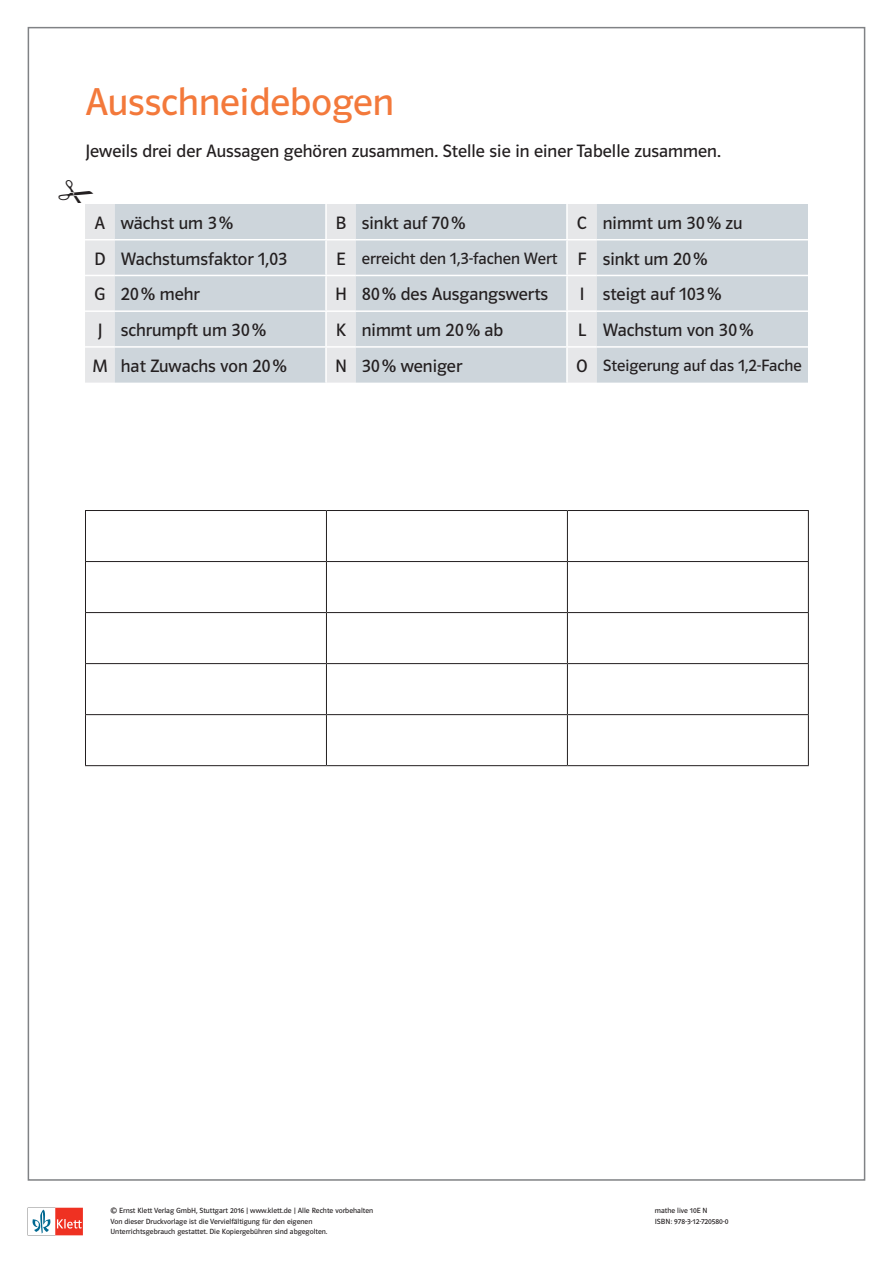
<style>
.page{position:relative;width:893px;height:1263px;background:#fff}
.page>*{position:absolute;margin:0;border:0;box-sizing:border-box;transform-origin:0 0}
.t1{font:39px "Polo MA11 K Buch";color:#f3793b}
.ml_Kleine_Kärtchen{font:18px "Polo MA11 K Buch";color:#231f20}
.ml_Text{font:18px "Polo MA11 K Buch";color:#231f20}
.ml_Kleine_Kärtchen-2{font:16.5px "Polo MA11 K Buch";color:#231f20}
.t2{font:7.5px/10.1px "Polo ST11 K Buch";color:#231f20}
</style>
<div class="page">
<svg style="left:32px;top:1208px;width:51px;height:27px"></svg>
<div style="left:85px;top:204px;width:30px;height:179px;background:#e6e7e9"></div>
<svg style="left:115px;top:204px;width:693px;height:179px;fill:#cdd5db"></svg>
<hr style="left:325px;top:204px;width:2px;height:35px;background:#fff">
<hr style="left:115px;top:239px;width:211px;height:1px;background:#fff">
<hr style="left:325px;top:240px;width:2px;height:35px;background:#fff">
<hr style="left:115px;top:275px;width:211px;height:1px;background:#fff">
<hr style="left:325px;top:276px;width:2px;height:34px;background:#fff">
<hr style="left:115px;top:310px;width:211px;height:2px;background:#fff">
<hr style="left:325px;top:312px;width:2px;height:34px;background:#fff">
<hr style="left:115px;top:346px;width:211px;height:2px;background:#fff">
<hr style="left:325px;top:348px;width:2px;height:35px;background:#fff">
<hr style="left:85px;top:239px;width:30px;height:1px;background:#fff">
<hr style="left:85px;top:275px;width:30px;height:1px;background:#fff">
<hr style="left:85px;top:310px;width:30px;height:2px;background:#fff">
<hr style="left:85px;top:346px;width:30px;height:2px;background:#fff">
<hr style="left:566px;top:204px;width:2px;height:35px;background:#fff">
<hr style="left:356px;top:239px;width:211px;height:1px;background:#fff">
<hr style="left:566px;top:240px;width:2px;height:35px;background:#fff">
<hr style="left:356px;top:275px;width:211px;height:1px;background:#fff">
<hr style="left:566px;top:276px;width:2px;height:34px;background:#fff">
<hr style="left:356px;top:310px;width:211px;height:2px;background:#fff">
<hr style="left:566px;top:312px;width:2px;height:34px;background:#fff">
<hr style="left:356px;top:346px;width:211px;height:2px;background:#fff">
<hr style="left:566px;top:348px;width:2px;height:35px;background:#fff">
<hr style="left:326px;top:239px;width:30px;height:1px;background:#fff">
<hr style="left:326px;top:275px;width:30px;height:1px;background:#fff">
<hr style="left:326px;top:310px;width:30px;height:2px;background:#fff">
<hr style="left:326px;top:346px;width:30px;height:2px;background:#fff">
<hr style="left:567px;top:239px;width:30px;height:1px;background:#fff">
<hr style="left:567px;top:275px;width:30px;height:1px;background:#fff">
<hr style="left:567px;top:310px;width:30px;height:2px;background:#fff">
<hr style="left:567px;top:346px;width:30px;height:2px;background:#fff">
<hr style="left:597px;top:239px;width:211px;height:1px;background:#fff">
<hr style="left:597px;top:275px;width:211px;height:1px;background:#fff">
<hr style="left:597px;top:310px;width:211px;height:2px;background:#fff">
<hr style="left:597px;top:346px;width:211px;height:2px;background:#fff">
<hr style="left:85px;top:510px;width:241px;height:1px;background:#231f20">
<hr style="left:85px;top:511px;width:1px;height:50px;background:#231f20">
<hr style="left:326px;top:510px;width:241px;height:1px;background:#231f20">
<hr style="left:326px;top:511px;width:1px;height:50px;background:#231f20">
<hr style="left:567px;top:510px;width:242px;height:1px;background:#231f20">
<hr style="left:567px;top:511px;width:1px;height:50px;background:#231f20">
<hr style="left:808px;top:511px;width:1px;height:50px;background:#231f20">
<hr style="left:85px;top:561px;width:241px;height:1px;background:#231f20">
<hr style="left:85px;top:562px;width:1px;height:50px;background:#231f20">
<hr style="left:326px;top:561px;width:241px;height:1px;background:#231f20">
<hr style="left:326px;top:562px;width:1px;height:50px;background:#231f20">
<hr style="left:567px;top:561px;width:242px;height:1px;background:#231f20">
<hr style="left:567px;top:562px;width:1px;height:50px;background:#231f20">
<hr style="left:808px;top:562px;width:1px;height:50px;background:#231f20">
<hr style="left:85px;top:612px;width:241px;height:1px;background:#231f20">
<hr style="left:85px;top:613px;width:1px;height:50px;background:#231f20">
<hr style="left:326px;top:612px;width:241px;height:1px;background:#231f20">
<hr style="left:326px;top:613px;width:1px;height:50px;background:#231f20">
<hr style="left:567px;top:612px;width:242px;height:1px;background:#231f20">
<hr style="left:567px;top:613px;width:1px;height:50px;background:#231f20">
<hr style="left:808px;top:613px;width:1px;height:50px;background:#231f20">
<hr style="left:85px;top:663px;width:241px;height:1px;background:#231f20">
<hr style="left:85px;top:664px;width:1px;height:50px;background:#231f20">
<hr style="left:326px;top:663px;width:241px;height:1px;background:#231f20">
<hr style="left:326px;top:664px;width:1px;height:50px;background:#231f20">
<hr style="left:567px;top:663px;width:242px;height:1px;background:#231f20">
<hr style="left:567px;top:664px;width:1px;height:50px;background:#231f20">
<hr style="left:808px;top:664px;width:1px;height:50px;background:#231f20">
<hr style="left:85px;top:714px;width:241px;height:1px;background:#231f20">
<hr style="left:85px;top:715px;width:1px;height:50px;background:#231f20">
<hr style="left:326px;top:714px;width:241px;height:1px;background:#231f20">
<hr style="left:326px;top:715px;width:1px;height:50px;background:#231f20">
<hr style="left:567px;top:714px;width:242px;height:1px;background:#231f20">
<hr style="left:567px;top:715px;width:1px;height:50px;background:#231f20">
<hr style="left:808px;top:715px;width:1px;height:50px;background:#231f20">
<hr style="left:85px;top:765px;width:241px;height:1px;background:#231f20">
<hr style="left:326px;top:765px;width:241px;height:1px;background:#231f20">
<hr style="left:567px;top:765px;width:242px;height:1px;background:#231f20">
<p class="t1" style="left:85px;top:81px;width:311px">Ausschneidebogen</p>
<p class="ml_Text" style="left:85px;top:141px;width:637px">Jeweils drei der Aussagen gehören zusammen. Stelle sie in einer Tabelle zusammen.</p>
<p class="ml_Kleine_Kärtchen" style="left:95px;top:213px;width:12px">A</p>
<p class="ml_Kleine_Kärtchen" style="left:121px;top:213px;width:114px">wächst um 3%</p>
<p class="ml_Kleine_Kärtchen" style="left:335px;top:213px;width:12px">B</p>
<p class="ml_Kleine_Kärtchen" style="left:362px;top:213px;width:105px">sinkt auf 70%</p>
<p class="ml_Kleine_Kärtchen" style="left:577px;top:213px;width:11px">C</p>
<p class="ml_Kleine_Kärtchen" style="left:603px;top:213px;width:141px">nimmt um 30% zu</p>
<p class="ml_Kleine_Kärtchen" style="left:94px;top:249px;width:13px">D</p>
<p class="ml_Kleine_Kärtchen" style="left:121px;top:249px;width:168px">Wachstumsfaktor 1,03</p>
<p class="ml_Kleine_Kärtchen" style="left:336px;top:249px;width:11px">E</p>
<p class="ml_Kleine_Kärtchen-2" style="left:362px;top:250px;width:197px">erreicht den 1,3-fachen Wert</p>
<p class="ml_Kleine_Kärtchen" style="left:577px;top:249px;width:10px">F</p>
<p class="ml_Kleine_Kärtchen" style="left:603px;top:249px;width:106px">sinkt um 20%</p>
<p class="ml_Kleine_Kärtchen" style="left:94px;top:285px;width:13px">G</p>
<p class="ml_Kleine_Kärtchen" style="left:121px;top:285px;width:81px">20% mehr</p>
<p class="ml_Kleine_Kärtchen" style="left:335px;top:285px;width:13px">H</p>
<p class="ml_Kleine_Kärtchen" style="left:362px;top:285px;width:188px">80% des Ausgangswerts</p>
<p class="ml_Kleine_Kärtchen" style="left:579px;top:285px;width:7px">I</p>
<p class="ml_Kleine_Kärtchen" style="left:603px;top:285px;width:120px">steigt auf 103%</p>
<p class="ml_Kleine_Kärtchen" style="left:97px;top:320px;width:7px">J</p>
<p class="ml_Kleine_Kärtchen" style="left:121px;top:320px;width:147px">schrumpft um 30%</p>
<p class="ml_Kleine_Kärtchen" style="left:336px;top:320px;width:12px">K</p>
<p class="ml_Kleine_Kärtchen" style="left:362px;top:320px;width:143px">nimmt um 20% ab</p>
<p class="ml_Kleine_Kärtchen" style="left:578px;top:320px;width:10px">L</p>
<p class="ml_Kleine_Kärtchen" style="left:603px;top:320px;width:152px">Wachstum von 30%</p>
<p class="ml_Kleine_Kärtchen" style="left:92px;top:356px;width:17px">M</p>
<p class="ml_Kleine_Kärtchen" style="left:121px;top:356px;width:167px">hat Zuwachs von 20%</p>
<p class="ml_Kleine_Kärtchen" style="left:335px;top:356px;width:13px">N</p>
<p class="ml_Kleine_Kärtchen" style="left:362px;top:356px;width:102px">30% weniger</p>
<p class="ml_Kleine_Kärtchen" style="left:576px;top:356px;width:13px">O</p>
<p class="ml_Kleine_Kärtchen-2" style="left:603px;top:357px;width:201px">Steigerung auf das 1,2-Fache</p>
<p class="t2" style="left:111px;top:1206px;width:264px">© Ernst Klett Verlag GmbH, Stuttgart 2016 | www.klett.de | Alle Rechte vorbehalten<br>Von dieser Druckvorlage ist die Vervielfältigung für den eigenen<br>Unterrichtsgebrauch gestattet. Die Kopiergebühren sind abgegolten.</p>
<p class="t2" style="left:655px;top:1206px;width:75px">mathe live 10E N<br>ISBN: 978-3-12-720580-0</p>
</div>
